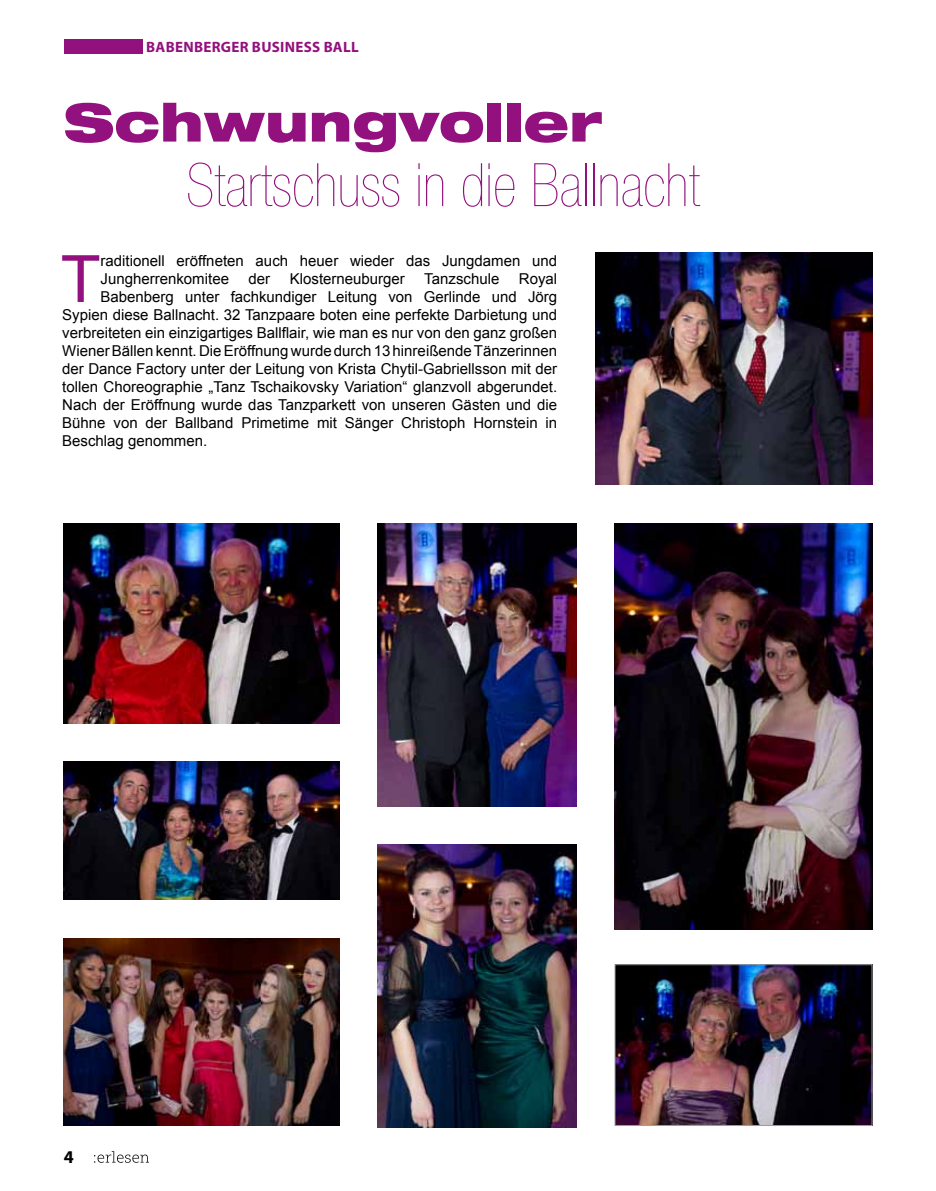
<style>
.page{position:relative;width:936px;height:1191px;background:#fff}
.page>*{position:absolute;margin:0;border:0;box-sizing:border-box;transform-origin:0 0}
.t1{font:65.25px "Arial";color:#93117e}
.t2{font:900 condensed 60px "Helvetica Neue";color:#93117e}
.t3{font:900 expanded 52.5px "Helvetica Neue";color:#93117e}
.t4{font:700 18px "Myriad Pro";color:#000}
.t5{font:15px/18px "Arial";color:#000}
.t6{font:700 15px "Myriad Pro";letter-spacing:.02em;color:#93117e}
</style>
<div class="page">
<svg style="left:94px;top:1151px;width:55px;height:11px"></svg>
<div style="left:64px;top:39px;width:79px;height:15px;background:#93117e"></div>
<img style="left:595px;top:252px;width:277px;height:233px">
<img style="left:616px;top:966px;width:254px;height:158px">
<div style="left:614px;top:964px;width:258px;height:162px;border:1px solid #9c9e9f"></div>
<img style="left:64px;top:523px;width:275px;height:200px">
<img style="left:64px;top:938px;width:275px;height:188px">
<img style="left:614px;top:523px;width:258px;height:406px">
<img style="left:377px;top:523px;width:199px;height:283px">
<img style="left:377px;top:844px;width:199px;height:283px">
<img style="left:64px;top:761px;width:275px;height:139px">
<p class="t6" style="left:136px;top:37px;width:224px">: BABENBERGER BUSINESS BALL</p>
<h3 class="t3" style="left:64px;top:88px;width:540px">Schwungvoller</h3>
<h2 class="t2" style="left:186px;top:152px;width:515px">Startschuss in die Ballnacht</h2>
<h1 class="t1" style="left:61px;top:236px;width:41px">T</h1>
<p class="t5" style="left:101px;top:252px;width:458px">raditionell eröffneten auch heuer wieder das Jungdamen und<br>Jungherrenkomitee</p>
<p class="t5" style="left:248px;top:270px;width:23px">der</p>
<p class="t5" style="left:290px;top:270px;width:117px">Klosterneuburger</p>
<p class="t5" style="left:424px;top:270px;width:77px">Tanzschule</p>
<p class="t5" style="left:519px;top:270px;width:40px">Royal</p>
<p class="t5" style="left:101px;top:288px;width:458px">Babenberg unter fachkundiger Leitung von Gerlinde und Jörg</p>
<p class="t5" style="left:62px;top:306px;width:496px">Sypien diese Ballnacht. 32 Tanzpaare boten eine perfekte Darbietung und</p>
<p class="t5" style="left:62px;top:324px;width:496px">verbreiteten ein einzigartiges Ballflair, wie man es nur von den ganz großen</p>
<p class="t5" style="left:62px;top:342px;width:496px">Wiener Bällen kennt. Die Eröffnung wurde durch 13 hinreißende Tänzerinnen</p>
<p class="t5" style="left:62px;top:360px;width:496px">der Dance Factory unter der Leitung von Krista Chytil-Gabriellsson mit der</p>
<p class="t5" style="left:62px;top:378px;width:496px">tollen Choreographie „Tanz Tschaikovsky Variation“ glanzvoll abgerundet.</p>
<p class="t5" style="left:62px;top:396px;width:496px">Nach der Eröffnung wurde das Tanzparkett von unseren Gästen und die</p>
<p class="t5" style="left:62px;top:414px;width:496px">Bühne von der Ballband Primetime mit Sänger Christoph Hornstein in</p>
<p class="t5" style="left:62px;top:432px;width:147px">Beschlag genommen.</p>
<p class="t4" style="left:64px;top:1145px;width:11px">4</p>
</div>
